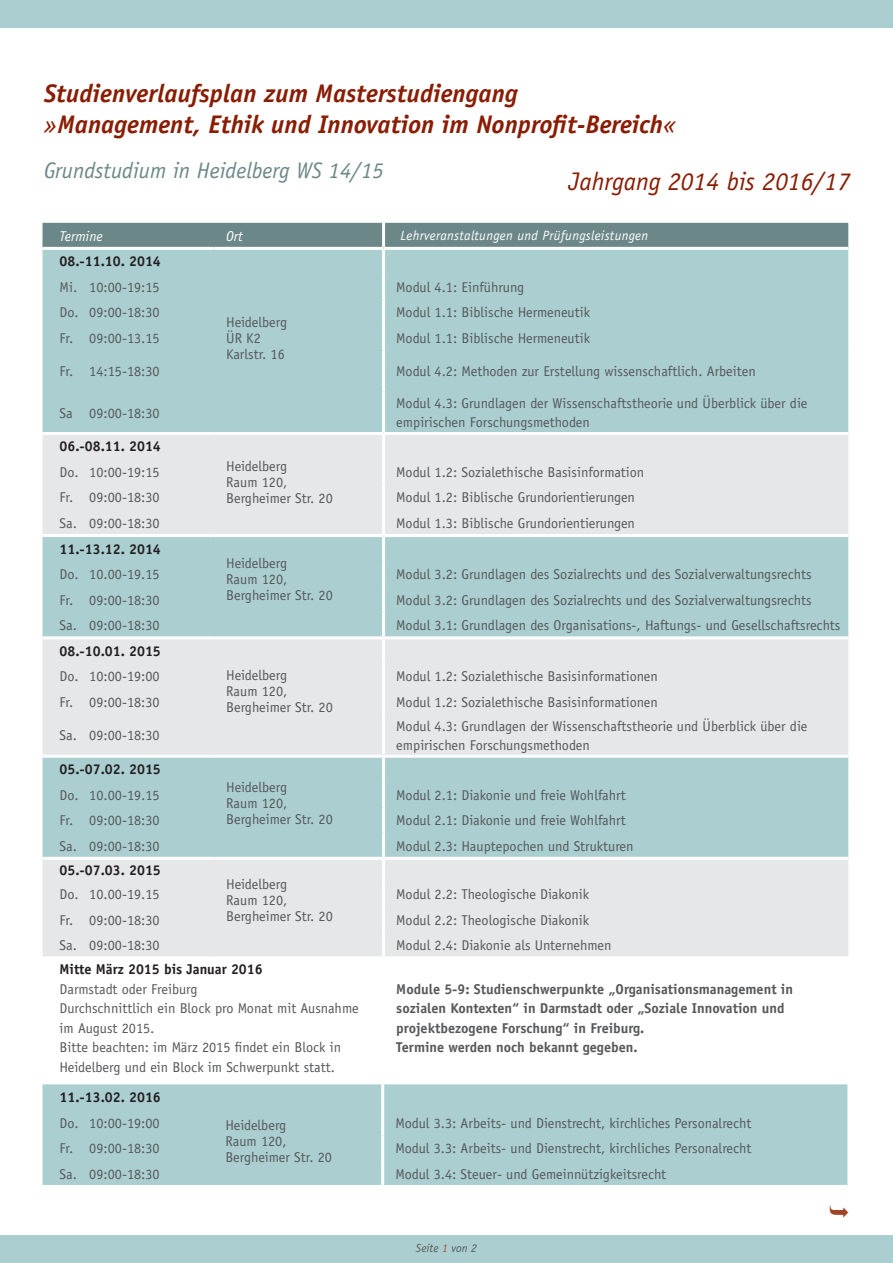
<style>
.page{position:relative;width:893px;height:1263px;background:#fff}
.page>*{position:absolute;margin:0;border:0;box-sizing:border-box;transform-origin:0 0}
.t1{font:italic 700 25.5px/30.6px "Officina Sans Std";color:#891c02}
.t2{font:italic 25.5px "Officina Sans Std";color:#891c02}
.t3{font:italic 22.5px "Officina Sans Std";color:#6c8788}
.t4{font:14.25px/16px "Officina Sans Std";color:#57585a}
.t5{font:700 14.25px/19.5px "Officina Sans Std";color:#57585a}
.t6{font:700 14.25px "Officina Sans Std";color:#231f20}
.t7{font:italic 14.25px "Officina Sans Std";color:#fff}
.t8{font:italic 13.5px "Officina Sans Std";letter-spacing:.02em;color:#fff}
.t9{font:italic 11.7px "Officina Sans Std";color:#57585a}
.s1{font-weight:400}
.s2{color:#a95738}
</style>
<div class="page">
<div style="left:0;top:1235px;width:893px;height:28px;background:#abcfd1"></div>
<div style="left:0;top:0;width:893px;height:28px;background:#abcfd1"></div>
<div style="left:43px;top:223px;width:805px;height:24px;background:#6c8788"></div>
<div style="left:43px;top:250px;width:805px;height:182px;background:#abcfd1"></div>
<svg style="left:43px;top:435px;width:805px;height:521px;fill:#e6e7e9"></svg>
<hr style="left:382px;top:223px;width:3px;height:24px;background:#fff">
<hr style="left:382px;top:250px;width:3px;height:24px;background:#fff">
<hr style="left:382px;top:274px;width:3px;height:25px;background:#fff">
<hr style="left:382px;top:299px;width:3px;height:26px;background:#fff">
<hr style="left:382px;top:325px;width:3px;height:25px;background:#fff">
<hr style="left:382px;top:350px;width:3px;height:42px;background:#fff">
<hr style="left:382px;top:392px;width:3px;height:40px;background:#fff">
<hr style="left:382px;top:435px;width:3px;height:24px;background:#fff">
<hr style="left:382px;top:459px;width:3px;height:25px;background:#fff">
<hr style="left:382px;top:484px;width:3px;height:26px;background:#fff">
<hr style="left:382px;top:510px;width:3px;height:24px;background:#fff">
<hr style="left:382px;top:537px;width:3px;height:24px;background:#fff">
<hr style="left:382px;top:561px;width:3px;height:26px;background:#fff">
<hr style="left:382px;top:587px;width:3px;height:25px;background:#fff">
<hr style="left:382px;top:612px;width:3px;height:24px;background:#fff">
<hr style="left:382px;top:639px;width:3px;height:24px;background:#fff">
<hr style="left:382px;top:663px;width:3px;height:26px;background:#fff">
<hr style="left:382px;top:689px;width:3px;height:25px;background:#fff">
<hr style="left:382px;top:714px;width:3px;height:41px;background:#fff">
<hr style="left:382px;top:758px;width:3px;height:24px;background:#fff">
<hr style="left:382px;top:782px;width:3px;height:25px;background:#fff">
<hr style="left:382px;top:807px;width:3px;height:26px;background:#fff">
<hr style="left:382px;top:833px;width:3px;height:24px;background:#fff">
<hr style="left:382px;top:860px;width:3px;height:21px;background:#fff">
<hr style="left:382px;top:881px;width:3px;height:26px;background:#fff">
<hr style="left:382px;top:907px;width:3px;height:25px;background:#fff">
<hr style="left:382px;top:932px;width:3px;height:24px;background:#fff">
<hr style="left:43px;top:857px;width:170px;height:3px;background:#fff">
<hr style="left:213px;top:857px;width:171px;height:3px;background:#fff">
<hr style="left:384px;top:857px;width:464px;height:3px;background:#fff">
<hr style="left:384px;top:534px;width:464px;height:3px;background:#fff">
<hr style="left:213px;top:534px;width:171px;height:3px;background:#fff">
<hr style="left:43px;top:534px;width:170px;height:3px;background:#fff">
<hr style="left:213px;top:636px;width:171px;height:3px;background:#fff">
<hr style="left:43px;top:636px;width:170px;height:3px;background:#fff">
<hr style="left:384px;top:636px;width:464px;height:3px;background:#fff">
<hr style="left:213px;top:755px;width:171px;height:3px;background:#fff">
<hr style="left:43px;top:755px;width:170px;height:3px;background:#fff">
<hr style="left:384px;top:755px;width:464px;height:3px;background:#fff">
<div style="left:43px;top:1084px;width:804px;height:101px;background:#abcfd1"></div>
<hr style="left:381px;top:1084px;width:3px;height:26px;background:#fff">
<hr style="left:381px;top:1110px;width:3px;height:25px;background:#fff">
<hr style="left:381px;top:1135px;width:3px;height:26px;background:#fff">
<hr style="left:381px;top:1161px;width:3px;height:24px;background:#fff">
<h1 class="t1" style="left:44px;top:78px;width:634px">Studienverlaufsplan zum Masterstudiengang <span class="s1">»</span>Management, Ethik und Innovation im Nonprofit-Bereich<span class="s1">«</span></h1>
<h2 class="t3" style="left:44px;top:158px;width:341px">Grundstudium in Heidelberg WS 14/15</h2>
<h1 class="t2" style="left:569px;top:167px;width:283px">Jahrgang 2014 bis 2016/17</h1>
<p class="t7" style="left:60px;top:228px;width:45px">Termine</p>
<p class="t7" style="left:226px;top:228px;width:18px">Ort</p>
<p class="t8" style="left:401px;top:228px;width:249px">Lehrveranstaltungen und Prüfungsleistungen</p>
<p class="t6" style="left:60px;top:252px;width:103px">08.-11.10. 2014</p>
<p class="t4" style="left:60px;top:279px;width:102px">Mi. 10:00-19:15</p>
<p class="t4" style="left:396px;top:279px;width:130px">Modul 4.1: Einführung</p>
<p class="t4" style="left:60px;top:304px;width:102px">Do. 09:00-18:30</p>
<p class="t4" style="left:396px;top:304px;width:195px">Modul 1.1: Biblische Hermeneutik</p>
<p class="t4" style="left:60px;top:330px;width:102px">Fr. 09:00-13.15</p>
<p class="t4" style="left:396px;top:330px;width:195px">Modul 1.1: Biblische Hermeneutik</p>
<p class="t4" style="left:60px;top:363px;width:102px">Fr. 14:15-18:30</p>
<p class="t4" style="left:396px;top:363px;width:361px">Modul 4.2: Methoden zur Erstellung wissenschaftlich. Arbeiten</p>
<p class="t4" style="left:60px;top:405px;width:102px">Sa 09:00-18:30</p>
<p class="t4" style="left:226px;top:314px;width:62px">Heidelberg<br>ÜR K2<br>Karlstr. 16</p>
<p class="t4" style="left:396px;top:393px;width:412px;line-height:19.5px">Modul 4.3: Grundlagen der Wissenschaftstheorie und Überblick über die empirischen Forschungsmethoden</p>
<p class="t6" style="left:60px;top:438px;width:103px">06.-08.11. 2014</p>
<p class="t4" style="left:226px;top:458px;width:108px">Heidelberg<br>Raum 120,<br>Bergheimer Str. 20</p>
<p class="t4" style="left:60px;top:464px;width:102px">Do. 10:00-19:15</p>
<p class="t4" style="left:396px;top:464px;width:249px">Modul 1.2: Sozialethische Basisinformation</p>
<p class="t4" style="left:60px;top:490px;width:102px">Fr. 09:00-18:30</p>
<p class="t4" style="left:396px;top:490px;width:240px">Modul 1.2: Biblische Grundorientierungen</p>
<p class="t4" style="left:60px;top:515px;width:102px">Sa. 09:00-18:30</p>
<p class="t4" style="left:396px;top:515px;width:240px">Modul 1.3: Biblische Grundorientierungen</p>
<p class="t6" style="left:60px;top:540px;width:103px">11.-13.12. 2014</p>
<p class="t4" style="left:226px;top:555px;width:108px">Heidelberg<br>Raum 120,<br>Bergheimer Str. 20</p>
<p class="t4" style="left:60px;top:566px;width:102px">Do. 10.00-19.15</p>
<p class="t4" style="left:396px;top:566px;width:417px">Modul 3.2: Grundlagen des Sozialrechts und des Sozialverwaltungsrechts</p>
<p class="t4" style="left:60px;top:592px;width:102px">Fr. 09:00-18:30</p>
<p class="t4" style="left:396px;top:592px;width:417px">Modul 3.2: Grundlagen des Sozialrechts und des Sozialverwaltungsrechts</p>
<p class="t4" style="left:60px;top:617px;width:102px">Sa. 09:00-18:30</p>
<p class="t4" style="left:396px;top:617px;width:446px">Modul 3.1: Grundlagen des Organisations-, Haftungs- und Gesellschaftsrechts</p>
<p class="t6" style="left:60px;top:642px;width:103px">08.-10.01. 2015</p>
<p class="t4" style="left:226px;top:667px;width:108px">Heidelberg<br>Raum 120,<br>Bergheimer Str. 20</p>
<p class="t4" style="left:60px;top:668px;width:102px">Do. 10:00-19:00</p>
<p class="t4" style="left:396px;top:668px;width:263px">Modul 1.2: Sozialethische Basisinformationen</p>
<p class="t4" style="left:60px;top:694px;width:102px">Fr. 09:00-18:30</p>
<p class="t4" style="left:396px;top:694px;width:263px">Modul 1.2: Sozialethische Basisinformationen</p>
<p class="t4" style="left:60px;top:727px;width:102px">Sa. 09:00-18:30</p>
<p class="t4" style="left:396px;top:716px;width:412px;line-height:19.5px">Modul 4.3: Grundlagen der Wissenschaftstheorie und Überblick über die empirischen Forschungsmethoden</p>
<p class="t6" style="left:60px;top:760px;width:103px">05.-07.02. 2015</p>
<p class="t4" style="left:226px;top:779px;width:108px">Heidelberg<br>Raum 120,<br>Bergheimer Str. 20</p>
<p class="t4" style="left:60px;top:787px;width:102px">Do. 10.00-19.15</p>
<p class="t4" style="left:396px;top:787px;width:231px">Modul 2.1: Diakonie und freie Wohlfahrt</p>
<p class="t4" style="left:60px;top:812px;width:102px">Fr. 09:00-18:30</p>
<p class="t4" style="left:396px;top:812px;width:231px">Modul 2.1: Diakonie und freie Wohlfahrt</p>
<p class="t4" style="left:60px;top:838px;width:102px">Sa. 09:00-18:30</p>
<p class="t4" style="left:396px;top:838px;width:239px">Modul 2.3: Hauptepochen und Strukturen</p>
<p class="t6" style="left:60px;top:861px;width:103px">05.-07.03. 2015</p>
<p class="t4" style="left:226px;top:876px;width:108px">Heidelberg<br>Raum 120,<br>Bergheimer Str. 20</p>
<p class="t4" style="left:60px;top:886px;width:102px">Do. 10.00-19.15</p>
<p class="t4" style="left:396px;top:886px;width:194px">Modul 2.2: Theologische Diakonik</p>
<p class="t4" style="left:60px;top:912px;width:102px">Fr. 09:00-18:30</p>
<p class="t4" style="left:396px;top:912px;width:194px">Modul 2.2: Theologische Diakonik</p>
<p class="t4" style="left:60px;top:937px;width:102px">Sa. 09:00-18:30</p>
<p class="t4" style="left:396px;top:937px;width:217px">Modul 2.4: Diakonie als Unternehmen</p>
<p class="t6" style="left:60px;top:960px;width:205px">Mitte März 2015 bis Januar 2016</p>
<p class="t4" style="left:60px;top:979px;width:301px;line-height:19.5px">Darmstadt oder Freiburg<br>Durchschnittlich ein Block pro Monat mit Ausnahme im August 2015.<br>Bitte beachten: im März 2015 findet ein Block in Heidelberg und ein Block im Schwerpunkt statt.</p>
<p class="t5" style="left:396px;top:979px;width:398px">Module 5-9: Studienschwerpunkte „Organisationsmanagement in sozialen Kontexten“ in Darmstadt oder „Soziale Innovation und projektbezogene Forschung“ in Freiburg.<br>Termine werden noch bekannt gegeben.</p>
<p class="t6" style="left:60px;top:1088px;width:103px">11.-13.02. 2016</p>
<p class="t4" style="left:225px;top:1117px;width:108px">Heidelberg<br>Raum 120,<br>Bergheimer Str. 20</p>
<p class="t4" style="left:60px;top:1115px;width:102px">Do. 10:00-19:00</p>
<p class="t4" style="left:395px;top:1115px;width:357px">Modul 3.3: Arbeits- und Dienstrecht, kirchliches Personalrecht</p>
<p class="t4" style="left:60px;top:1140px;width:102px">Fr. 09:00-18:30</p>
<p class="t4" style="left:395px;top:1140px;width:357px">Modul 3.3: Arbeits- und Dienstrecht, kirchliches Personalrecht</p>
<p class="t4" style="left:60px;top:1166px;width:102px">Sa. 09:00-18:30</p>
<p class="t4" style="left:395px;top:1166px;width:272px">Modul 3.4: Steuer- und Gemeinnützigkeitsrecht</p>
<p class="t9" style="left:416px;top:1242px;width:63px">Seite <span class="s2">1</span> von 2</p>
</div>
